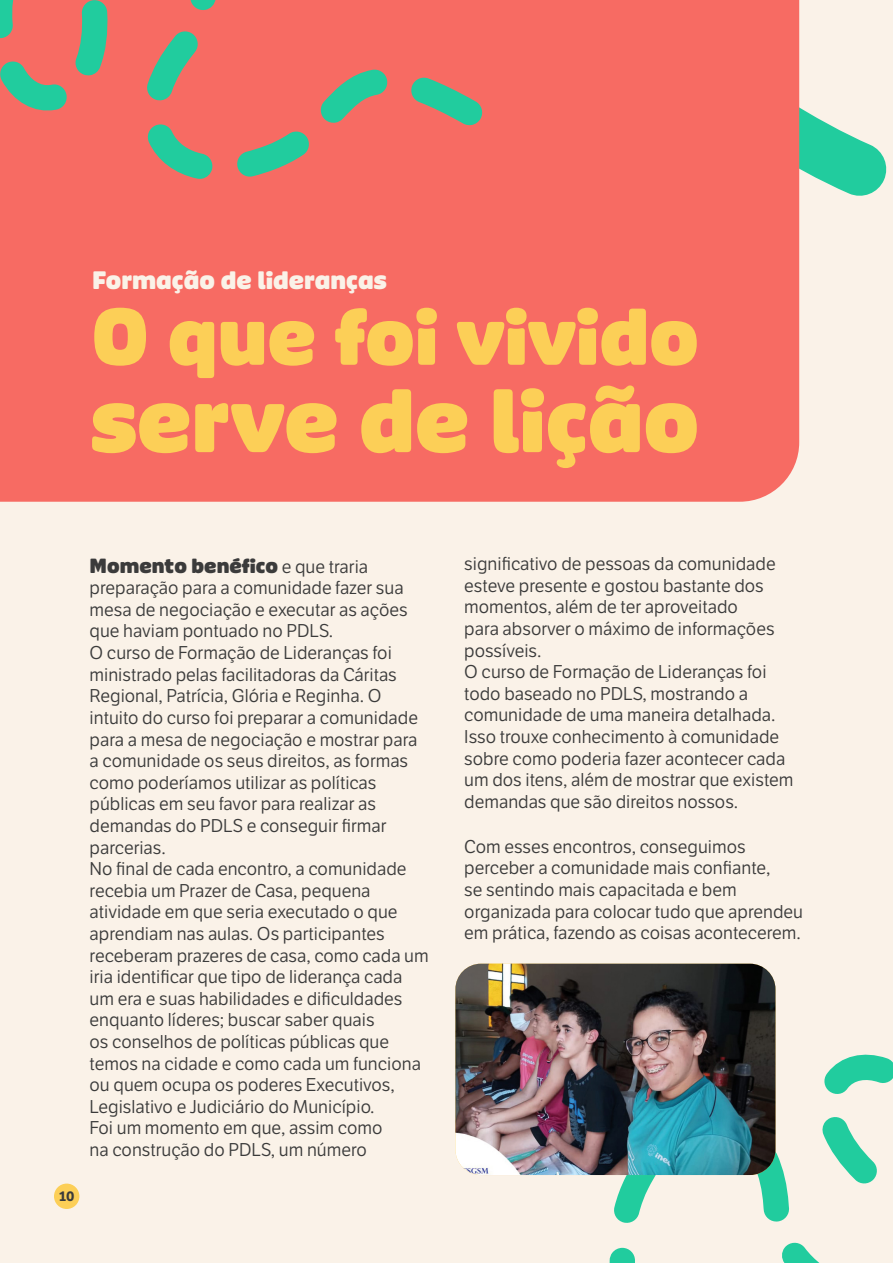
<style>
.page{position:relative;width:893px;height:1263px;background:#faf2e8}
.page>*{position:absolute;margin:0;border:0;box-sizing:border-box;transform-origin:0 0}
.t1{font:24px "Pinup";color:#faf2e8}
.t2{font:19.5px "Pinup";color:#3b3b3b}
.t3{font:18px/21.6px "LFT Etica";color:#3b3b3b}
.t4{font:700 13.5px "LFT Etica";color:#3b3b3b}
.s1{font-family:"LFT Etica";font-size:18px}
</style>
<div class="page">
<svg style="left:597px;top:1050px;width:296px;height:213px"></svg>
<svg style="left:799px;top:3px;width:88px;height:443px"></svg>
<div style="left:0;top:0;width:799px;height:502px;background:#f76b63"></div>
<img style="left:455px;top:964px;width:320px;height:211px">
<svg style="left:0;top:0;width:484px;height:179px;background:#d8786b"></svg>
<svg style="left:94px;top:308px;width:52px;height:58px;background:#fab45a"></svg>
<svg style="left:170px;top:321px;width:44px;height:57px;background:#fab35a"></svg>
<svg style="left:221px;top:321px;width:93px;height:45px;background:#fab35a"></svg>
<svg style="left:335px;top:308px;width:102px;height:58px;background:#faa85b"></svg>
<svg style="left:457px;top:308px;width:240px;height:58px;background:#f9a25c"></svg>
<svg style="left:92px;top:403px;width:97px;height:50px;background:#fab55a"></svg>
<svg style="left:195px;top:403px;width:141px;height:50px;background:#faad5a"></svg>
<svg style="left:361px;top:389px;width:50px;height:64px;background:#fab35a"></svg>
<svg style="left:417px;top:403px;width:50px;height:50px;background:#fab759"></svg>
<svg style="left:494px;top:385px;width:146px;height:83px;background:#f99f5c"></svg>
<svg style="left:646px;top:403px;width:51px;height:50px;background:#fab659"></svg>
<div style="left:54px;top:1183px;width:25px;height:26px;background:#fccf57;border-radius:50%"></div>
<p class="t1" style="left:92px;top:266px;width:296px">Formação de lideranças</p>
<p class="t4" style="left:59px;top:1188px;width:17px">10</p>
<p class="t2" style="left:90px;top:554px;width:280px">Momento benéfico <span class="s1">e que traria</span></p>
<p class="t3" style="left:90px;top:578px;width:320px">preparação para a comunidade fazer sua mesa de negociação e executar as ações que haviam pontuado no PDLS.</p>
<p class="t3" style="left:90px;top:642px;width:330px">O curso de Formação de Lideranças foi ministrado pelas facilitadoras da Cáritas Regional, Patrícia, Glória e Reginha. O intuito do curso foi preparar a comunidade para a mesa de negociação e mostrar para a comunidade os seus direitos, as formas como poderíamos utilizar as políticas públicas em seu favor para realizar as demandas do PDLS e conseguir firmar parcerias.</p>
<p class="t3" style="left:90px;top:858px;width:341px">No final de cada encontro, a comunidade recebia um Prazer de Casa, pequena atividade em que seria executado o que aprendiam nas aulas. Os participantes receberam prazeres de casa, como cada um iria identificar que tipo de liderança cada um era e suas habilidades e dificuldades enquanto líderes; buscar saber quais<br>os conselhos de políticas públicas que temos na cidade e como cada um funciona ou quem ocupa os poderes Executivos, Legislativo e Judiciário do Município.</p>
<p class="t3" style="left:90px;top:1118px;width:294px">Foi um momento em que, assim como na construção do PDLS, um número</p>
<p class="t3" style="left:464px;top:554px;width:313px">significativo de pessoas da comunidade esteve presente e gostou bastante dos momentos, além de ter aproveitado para absorver o máximo de informações possíveis.</p>
<p class="t3" style="left:464px;top:662px;width:331px">O curso de Formação de Lideranças foi todo baseado no PDLS, mostrando a comunidade de uma maneira detalhada.<br>Isso trouxe conhecimento à comunidade sobre como poderia fazer acontecer cada um dos itens, além de mostrar que existem demandas que são direitos nossos.</p>
<p class="t3" style="left:464px;top:836px;width:340px">Com esses encontros, conseguimos perceber a comunidade mais confiante,<br>se sentindo mais capacitada e bem organizada para colocar tudo que aprendeu em prática, fazendo as coisas acontecerem.</p>
</div>
